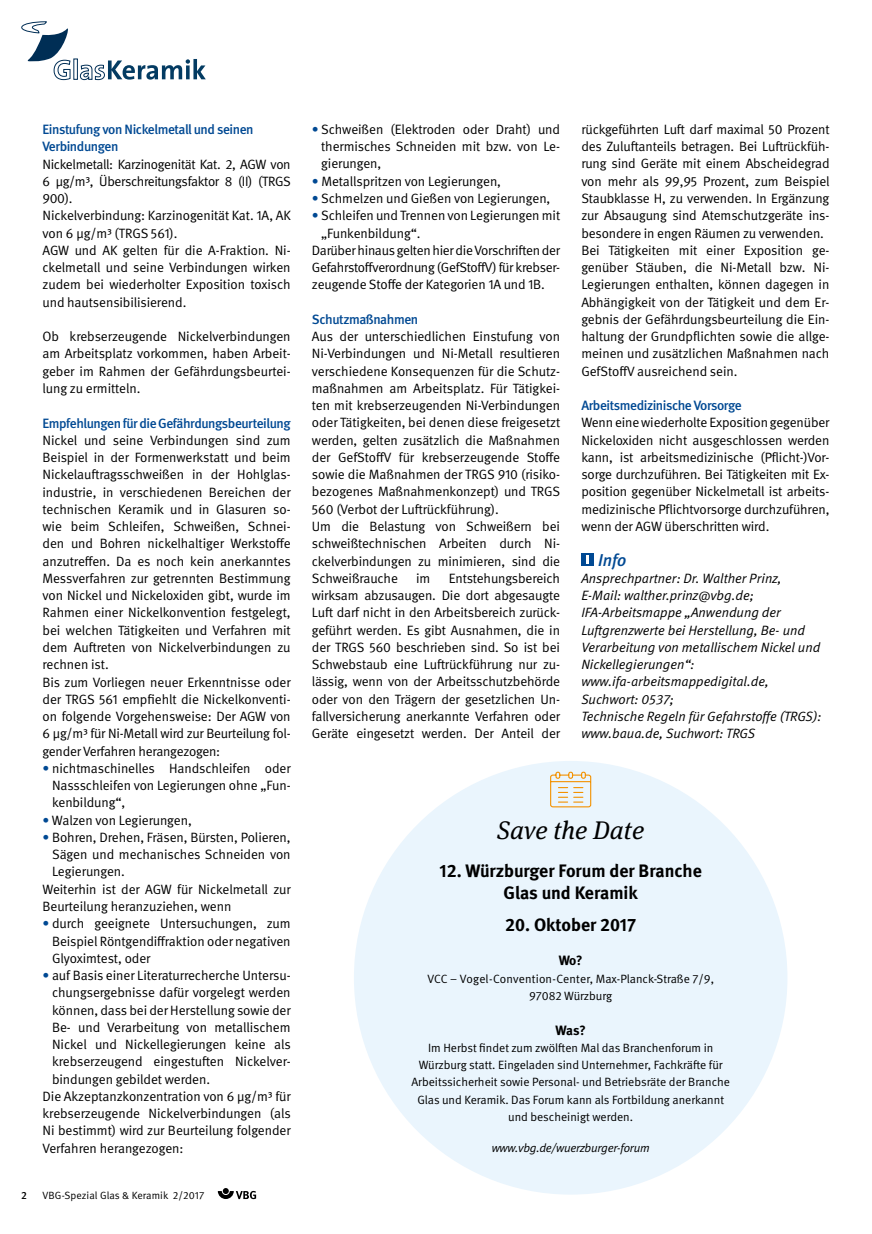
<style>
.page{position:relative;width:872px;height:1234px;background:#fff}
.page>*{position:absolute;margin:0;border:0;box-sizing:border-box;transform-origin:0 0}
.t1{font:italic 25.5px "DGUV Meta Serif";color:#000}
.t2{font:700 18px/21.6px "DGUV Meta";color:#000;text-align:center}
.t3{font:italic 500 17.1px "DGUV Meta";color:#004993}
.t4{font:13.5px/17.2px "DGUV Meta";letter-spacing:-.01em;color:#000;text-align:justify}
.t5{font:italic 13.5px/17.2px "DGUV Meta";color:#000}
.t6{font:500 13.5px/17.2px "DGUV Meta";letter-spacing:-.03em;color:#004993}
.t7{font:700 13.5px "DGUV Meta";color:#000}
.t8{font:12px/17.2px "DGUV Meta";color:#000;text-align:center}
.t9{font:italic 12px "DGUV Meta";letter-spacing:-.02em;color:#000}
.t10{font:10.5px "DGUV Meta";letter-spacing:.01em;color:#000}
.t11{font:500 10.5px "DGUV Meta";color:#000}
.s1{color:#004993}
</style>
<div class="page">
<div style="left:581px;top:553px;width:12px;height:12px;background:#004993"></div>
<svg style="left:586px;top:555px;width:2px;height:9px"></svg>
<div style="left:354px;top:760px;width:433px;height:434px;background:#eaf5fd;border-radius:50%"></div>
<svg style="left:550px;top:771px;width:42px;height:36px"></svg>
<svg style="left:21px;top:21px;width:185px;height:59px"></svg>
<svg style="left:218px;top:1188px;width:38px;height:10px"></svg>
<p class="t6" style="left:43px;top:121px;width:213px">Einstufung von Nickelmetall und seinen<br>Verbindungen</p>
<p class="t4" style="left:43px;top:155px;width:250px;text-align:left">Nickelmetall: Karzinogenität Kat. 2, AGW von 6 µg/m³, Überschreitungsfaktor 8 (II) (TRGS 900).<br>Nickelverbindung: Karzinogenität Kat. 1A, AK von 6 µg/m³ (TRGS 561).<br>AGW und AK gelten für die A-Fraktion. Ni&shy;ckelmetall und seine Verbindungen wirken zudem bei wiederholter Exposition toxisch und hautsensibilisierend.</p>
<p class="t4" style="left:43px;top:328px;width:250px">Ob krebserzeugende Nickelverbindungen am Arbeitsplatz vorkommen, haben Arbeit&shy;geber im Rahmen der Gefährdungsbeurtei&shy;lung zu ermitteln.</p>
<p class="t6" style="left:43px;top:414px;width:250px">Empfehlungen für die Gefährdungsbeurteilung</p>
<p class="t4" style="left:43px;top:432px;width:250px;text-align:left">Nickel und seine Verbindungen sind zum Beispiel in der Formenwerkstatt und beim Nickelauftragsschweißen in der Hohlglas&shy;industrie, in verschiedenen Bereichen der technischen Keramik und in Glasuren so&shy;wie beim Schleifen, Schweißen, Schnei&shy;den und Bohren nickelhaltiger Werkstoffe anzutreffen. Da es noch kein anerkanntes Messverfahren zur getrennten Bestimmung von Nickel und Nickeloxiden gibt, wurde im Rahmen einer Nickelkonvention festgelegt, bei welchen Tätigkeiten und Verfahren mit dem Auftreten von Nickelverbindungen zu rechnen ist.<br>Bis zum Vorliegen neuer Erkenntnisse oder der TRGS 561 empfiehlt die Nickelkonventi&shy;on folgende Vorgehensweise: Der AGW von 6 μg/m³ für Ni-Metall wird zur Beurteilung fol&shy;gender Verfahren herangezogen:</p>
<p class="t4" style="left:52px;top:759px;width:240px;text-indent:-10px"><span class="s1">•</span> nichtmaschinelles Handschleifen oder Nassschleifen von Legierungen ohne „Fun&shy;kenbildung“,</p>
<p class="t4" style="left:43px;top:811px;width:151px"><span class="s1">•</span> Walzen von Legierungen,</p>
<p class="t4" style="left:43px;top:828px;width:250px"><span class="s1">•</span> Bohren, Drehen, Fräsen, Bürsten, Polieren,</p>
<p class="t4" style="left:52px;top:846px;width:240px">Sägen und mechanisches Schneiden von</p>
<p class="t4" style="left:52px;top:863px;width:74px">Legierungen.</p>
<p class="t4" style="left:43px;top:880px;width:250px">Weiterhin ist der AGW für Nickelmetall zur</p>
<p class="t4" style="left:43px;top:897px;width:190px">Beurteilung heranzuziehen, wenn</p>
<p class="t4" style="left:52px;top:915px;width:240px;text-indent:-10px"><span class="s1">•</span> durch geeignete Untersuchungen, zum Beispiel Röntgendiffraktion oder negativen Glyoximtest, oder</p>
<p class="t4" style="left:43px;top:966px;width:250px"><span class="s1">•</span> auf Basis einer Literaturrecherche Untersu-</p>
<p class="t4" style="left:52px;top:984px;width:240px">chungsergebnisse dafür vorgelegt werden</p>
<p class="t4" style="left:52px;top:1001px;width:240px">können, dass bei der Herstellung sowie der</p>
<p class="t4" style="left:52px;top:1018px;width:240px">Be- und Verarbeitung von metallischem</p>
<p class="t4" style="left:52px;top:1035px;width:240px">Nickel und Nickellegierungen keine als</p>
<p class="t4" style="left:52px;top:1053px;width:240px">krebserzeugend eingestuften Nickelver-</p>
<p class="t4" style="left:52px;top:1070px;width:160px">bindungen gebildet werden.</p>
<p class="t4" style="left:43px;top:1087px;width:250px">Die Akzeptanzkonzentration von 6 μg/m³ für</p>
<p class="t4" style="left:43px;top:1104px;width:250px">krebserzeugende Nickelverbindungen (als</p>
<p class="t4" style="left:43px;top:1122px;width:250px">Ni bestimmt) wird zur Beurteilung folgender</p>
<p class="t4" style="left:43px;top:1139px;width:142px">Verfahren herangezogen:</p>
<p class="t11" style="left:21px;top:1188px;width:7px">2</p>
<p class="t10" style="left:43px;top:1188px;width:163px">VBG-Spezial Glas &amp; Keramik 2/2017</p>
<p class="t4" style="left:321px;top:121px;width:240px;text-indent:-9px"><span class="s1">•</span> Schweißen (Elektroden oder Draht) und thermisches Schneiden mit bzw. von Le&shy;gierungen,</p>
<p class="t4" style="left:312px;top:173px;width:191px"><span class="s1">•</span> Metallspritzen von Legierungen,</p>
<p class="t4" style="left:312px;top:190px;width:240px"><span class="s1">•</span> Schmelzen und Gießen von Legierungen,</p>
<p class="t4" style="left:312px;top:207px;width:250px"><span class="s1">•</span> Schleifen und Trennen von Legierungen mit</p>
<p class="t4" style="left:321px;top:224px;width:101px">„Funkenbildung“.</p>
<p class="t4" style="left:312px;top:242px;width:250px">Darüber hinaus gelten hier die Vorschriften der</p>
<p class="t4" style="left:312px;top:259px;width:250px">Gefahrstoffverordnung (GefStoffV) für krebser-</p>
<p class="t4" style="left:312px;top:276px;width:234px">zeugende Stoffe der Kategorien 1A und 1B.</p>
<p class="t6" style="left:312px;top:311px;width:108px">Schutzmaßnahmen</p>
<p class="t4" style="left:312px;top:328px;width:250px;text-align:left">Aus der unterschiedlichen Einstufung von Ni-Verbindungen und Ni-Metall resultieren verschiedene Konsequenzen für die Schutz&shy;maßnahmen am Arbeitsplatz. Für Tätigkei&shy;ten mit krebserzeugenden Ni-Verbindungen oder Tätigkeiten, bei denen diese freigesetzt werden, gelten zusätzlich die Maßnahmen der GefStoffV für krebserzeugende Stoffe sowie die Maßnahmen der TRGS 910 (risiko&shy;bezogenes Maßnahmenkonzept) und TRGS 560 (Verbot der Luftrückführung).<br>Um die Belastung von Schweißern bei schweißtechnischen Arbeiten durch Ni&shy;ckelverbindungen zu minimieren, sind die Schweißrauche</p>
<p class="t4" style="left:312px;top:569px;width:250px;text-indent:137px">Entstehungsbereich wirksam abzusaugen. Die dort abgesaugte Luft darf nicht in den Arbeitsbereich zurück&shy;geführt werden. Es gibt Ausnahmen, die in der TRGS 560 beschrieben sind. So ist bei Schwebstaub eine Luftrückführung nur zu&shy;lässig, wenn von der Arbeitsschutzbehörde oder von den Trägern der gesetzlichen Un&shy;fallversicherung anerkannte Verfahren oder Geräte eingesetzt werden. Der Anteil der</p>
<p class="t4" style="left:416px;top:569px;width:16px">im</p>
<p class="t4" style="left:581px;top:121px;width:250px;text-align:left">rückgeführten Luft darf maximal 50 Prozent des Zuluftanteils betragen. Bei Luftrückfüh&shy;rung sind Geräte mit einem Abscheidegrad von mehr als 99,95 Prozent, zum Beispiel Staubklasse H, zu verwenden. In Ergänzung zur Absaugung sind Atemschutzgeräte ins&shy;besondere in engen Räumen zu verwenden.<br>Bei Tätigkeiten mit einer Exposition ge&shy;genüber Stäuben, die Ni-Metall bzw. Ni-Legierungen enthalten, können dagegen in Abhängigkeit von der Tätigkeit und dem Er&shy;gebnis der Gefährdungsbeurteilung die Ein&shy;haltung der Grundpflichten sowie die allge&shy;meinen und zusätzlichen Maßnahmen nach GefStoffV ausreichend sein.</p>
<p class="t6" style="left:581px;top:397px;width:162px">Arbeitsmedizinische Vorsorge</p>
<p class="t4" style="left:581px;top:414px;width:250px">Wenn eine wiederholte Exposition gegenüber Nickeloxiden nicht ausgeschlossen werden kann, ist arbeitsmedizinische (Pflicht-)Vor&shy;sorge durchzuführen. Bei Tätigkeiten mit Ex&shy;position gegenüber Nickelmetall ist arbeits&shy;medizinische Pflichtvorsorge durchzuführen, wenn der AGW überschritten wird.</p>
<p class="t3" style="left:598px;top:549px;width:30px">Info</p>
<p class="t5" style="left:581px;top:569px;width:241px">Ansprechpartner: Dr. Walther Prinz, E-Mail: walther.prinz@vbg.de; IFA-Arbeitsmappe „Anwendung der Luftgrenzwerte bei Herstellung, Be- und Verarbeitung von metallischem Nickel und Nickellegierungen“: www.ifa-arbeitsmappedigital.de, Suchwort: 0537;<br>Technische Regeln für Gefahrstoffe (TRGS): www.baua.de, Suchwort: TRGS</p>
<h1 class="t1" style="left:497px;top:814px;width:148px">Save the Date</h1>
<h2 class="t2" style="left:439px;top:860px;width:264px">12. Würzburger Forum der Branche<br>Glas und Keramik</h2>
<h2 class="t2" style="left:505px;top:914px;width:133px">20. Oktober 2017</h2>
<p class="t7" style="left:558px;top:952px;width:26px">Wo?</p>
<p class="t8" style="left:427px;top:969px;width:288px">VCC – Vogel-Convention-Center, Max-Planck-Straße 7/9,<br>97082 Würzburg</p>
<p class="t7" style="left:555px;top:1021px;width:32px">Was?</p>
<p class="t8" style="left:411px;top:1038px;width:320px">Im Herbst findet zum zwölften Mal das Branchenforum in Würzburg statt. Eingeladen sind Unternehmer, Fachkräfte für Arbeitssicherheit sowie Personal- und Betriebsräte der Branche Glas und Keramik. Das Forum kann als Fortbildung anerkannt und bescheinigt werden.</p>
<p class="t9" style="left:492px;top:1140px;width:159px">www.vbg.de/wuerzburger-forum</p>
</div>
